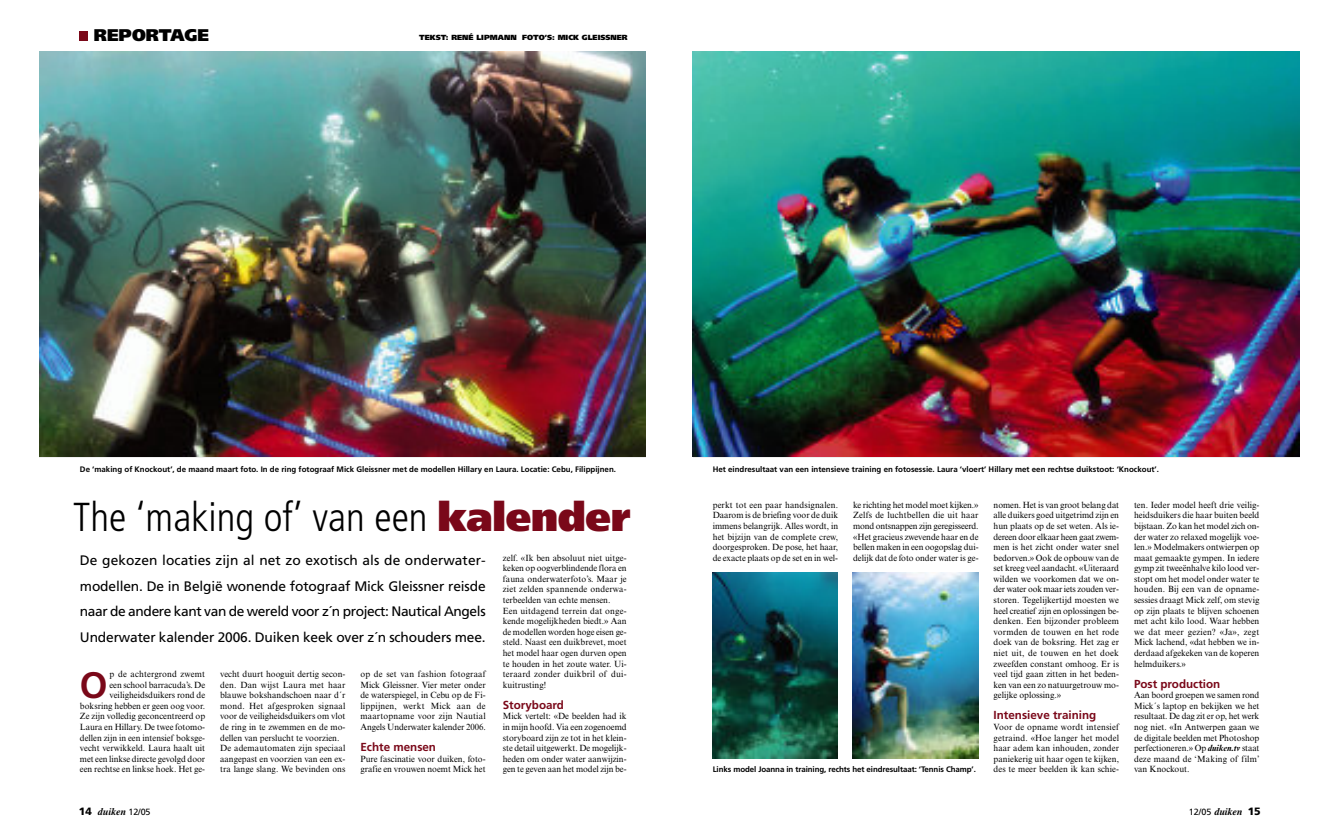
<style>
.page{position:relative;width:1340px;height:840px;background:#fff}
.page>*{position:absolute;margin:0;border:0;box-sizing:border-box;transform-origin:0 0}
.t1{font:300 condensed 40.5px "Frutiger LT Std";color:#000}
.t2{font:700 36.68px "Frutiger LT Std";color:#7a0819}
.t3{font:900 16.88px "Frutiger LT Std";color:#000}
.t4{font:13.72px/25.4px "Frutiger LT Std";letter-spacing:-.01em;color:#000;text-align:justify}
.t5{font:700 11.7px "Frutiger LT Std";color:#7a0819}
.t6{font:italic 700 10.12px "Times";letter-spacing:-.01em;color:#000}
.t7{font:9px/10.6px "Times New Roman MT Std";color:#000;text-align:justify}
.t8{font:700 7.88px "Frutiger LT Std";color:#000}
.t9{font:900 7.42px "Frutiger LT Std";color:#000}
.s1{font-weight:900;font-stretch:normal;color:#7a0819}
.s2{font-family:"Frutiger LT Std";font-weight:900;font-style:normal;font-size:10.58px}
.s3{font-family:"Frutiger LT Std";font-weight:400;font-style:normal;font-size:9px}
.s4{font-weight:700;font-style:italic}
</style>
<div class="page">
<div style="left:79px;top:31px;width:9px;height:9px;background:#7a0819"></div>
<img style="left:692px;top:52px;width:607px;height:404px">
<img style="left:40px;top:52px;width:605px;height:404px">
<img style="left:852px;top:572px;width:126px;height:186px">
<img style="left:712px;top:572px;width:125px;height:186px">
<h3 class="t3" style="left:94px;top:25px;width:117px">REPORTAGE</h3>
<p class="t9" style="left:419px;top:33px;width:210px">TEKST: RENÉ LIPMANN FOTO’S: MICK GLEISSNER</p>
<p class="t8" style="left:80px;top:466px;width:537px">De ‘making of Knockout’, de maand maart foto. In de ring fotograaf Mick Gleissner met de modellen Hillary en Laura. Locatie: Cebu, Filippijnen.</p>
<p class="t8" style="left:712px;top:466px;width:448px">Het eindresultaat van een intensieve training en fotosessie. Laura ‘vloert’ Hillary met een rechtse duikstoot: ‘Knockout’.</p>
<h1 class="t1" style="left:73px;top:500px;width:559px">The ‘making of’ van een <span class="s1">kalender</span></h1>
<p class="t4" style="left:80px;top:549px;width:407px">De gekozen locaties zijn al net zo exotisch als de onderwater&shy;modellen. De in België wonende fotograaf Mick Gleissner reisde naar de andere kant van de wereld voor z´n project: Nautical Angels Underwater kalender 2006. Duiken keek over z´n schouders mee.</p>
<h2 class="t2" style="left:80px;top:670px;width:29px">O</h2>
<p class="t7" style="left:80px;top:669px;width:127px;text-align:right">p de achtergrond zwemt<br>een school barracuda’s. De veiligheidsduikers rond de boksring hebben er geen oog voor.<br>Ze zijn volledig geconcentreerd op<br>Laura en Hillary. De twee fotomo&shy;dellen zijn in een intensief boksge&shy;vecht verwikkeld. Laura haalt uit met een linkse directe gevolgd door een rechtse en linkse hoek. Het ge-</p>
<p class="t7" style="left:220px;top:669px;width:127px;text-align:left">vecht duurt hooguit dertig secon&shy;den. Dan wijst Laura met haar blauwe bokshandschoen naar d´r mond. Het afgesproken signaal voor de veiligheidsduikers om vlot de ring in te zwemmen en de mo&shy;dellen van perslucht te voorzien.<br>De ademautomaten zijn speciaal aangepast en voorzien van een ex&shy;tra lange slang. We bevinden ons</p>
<p class="t7" style="left:360px;top:669px;width:127px">op de set van fashion fotograaf Mick Gleissner. Vier meter onder de waterspiegel, in Cebu op de Fi&shy;lippijnen, werkt Mick aan de maartopname voor zijn Nautial Angels Underwater kalender 2006.</p>
<h3 class="t5" style="left:360px;top:742px;width:77px">Echte mensen</h3>
<p class="t7" style="left:360px;top:754px;width:127px">Pure fascinatie voor duiken, foto&shy;grafie en vrouwen noemt Mick het</p>
<p class="t6" style="left:79px;top:805px;width:73px"><span class="s2">14</span> duiken <span class="s3">12/05</span></p>
<p class="t7" style="left:503px;top:553px;width:125px;text-align:left">zelf. «Ik ben absoluut niet uitge&shy;keken op oogverblindende flora en fauna onderwaterfoto’s. Maar je ziet zelden spannende onderwa&shy;terbeelden van echte mensen.<br>Een uitdagend terrein dat onge&shy;kende mogelijkheden biedt.» Aan de modellen worden hoge eisen ge&shy;steld. Naast een duikbrevet, moet het model haar ogen durven open te houden in het zoute water. Ui&shy;teraard zonder duikbril of dui&shy;kuitrusting!</p>
<h3 class="t5" style="left:503px;top:699px;width:63px">Storyboard</h3>
<p class="t7" style="left:503px;top:711px;width:125px">Mick vertelt: «De beelden had ik in mijn hoofd. Via een zogenoemd storyboard zijn ze tot in het klein&shy;ste detail uitgewerkt. De mogelijk&shy;heden om onder water aanwijzin&shy;gen te geven aan het model zijn be-</p>
<p class="t7" style="left:712px;top:500px;width:127px">perkt tot een paar handsignalen.<br>Daarom is de briefing voor de duik immens belangrijk. Alles wordt, in het bijzijn van de complete crew, doorgesproken. De pose, het haar, de exacte plaats op de set en in wel-</p>
<p class="t7" style="left:853px;top:500px;width:127px">ke richting het model moet kijken.» Zelfs de luchtbellen die uit haar mond ontsnappen zijn geregisseerd. «Het gracieus zwevende haar en de bellen maken in een oogopslag dui&shy;delijk dat de foto onder water is ge-</p>
<p class="t7" style="left:993px;top:500px;width:127px">nomen. Het is van groot belang dat alle duikers goed uitgetrimd zijn en hun plaats op de set weten. Als ie&shy;dereen door elkaar heen gaat zwem&shy;men is het zicht onder water snel bedorven.» Ook de opbouw van de set kreeg veel aandacht. «Uiteraard wilden we voorkomen dat we on&shy;der water ook maar iets zouden ver&shy;storen. Tegelijkertijd moesten we heel creatief zijn en oplossingen be&shy;denken. Een bijzonder probleem vormden de touwen en het rode doek van de boksring. Het zag er niet uit, de touwen en het doek zweefden constant omhoog. Er is veel tijd gaan zitten in het beden&shy;ken van een zo natuurgetrouw mo&shy;gelijke oplossing.»</p>
<h3 class="t5" style="left:993px;top:710px;width:104px">Intensieve training</h3>
<p class="t7" style="left:993px;top:722px;width:127px">Voor de opname wordt intensief getraind. «Hoe langer het model haar adem kan inhouden, zonder paniekerig uit haar ogen te kijken, des te meer beelden ik kan schie-</p>
<p class="t8" style="left:712px;top:765px;width:265px">Links model Joanna in training, rechts het eindresultaat: ‘Tennis Champ’.</p>
<p class="t7" style="left:1134px;top:500px;width:127px">ten. Ieder model heeft drie veilig&shy;heidsduikers die haar buiten beeld bijstaan. Zo kan het model zich on&shy;der water zo relaxed mogelijk voe&shy;len.» Modelmakers ontwierpen op maat gemaakte gympen. In iedere gymp zit tweeënhalve kilo lood ver&shy;stopt om het model onder water te houden. Bij een van de opname&shy;sessies draagt Mick zelf, om stevig op zijn plaats te blijven schoenen met acht kilo lood. Waar hebben we dat meer gezien? «Ja», zegt Mick lachend, «dat hebben we in&shy;derdaad afgekeken van de koperen helmduikers.»</p>
<h3 class="t5" style="left:1134px;top:678px;width:88px">Post production</h3>
<p class="t7" style="left:1134px;top:690px;width:127px">Aan boord groepen we samen rond Mick´s laptop en bekijken we het resultaat. De dag zit er op, het werk nog niet. «In Antwerpen gaan we de digitale beelden met Photoshop perfectioneren.» Op <span class="s4">duiken.tv</span> staat deze maand de ‘Making of film’ van Knockout.</p>
<p class="t6" style="left:1188px;top:805px;width:73px"><span class="s3">12/05</span> duiken <span class="s2">15</span></p>
</div>
